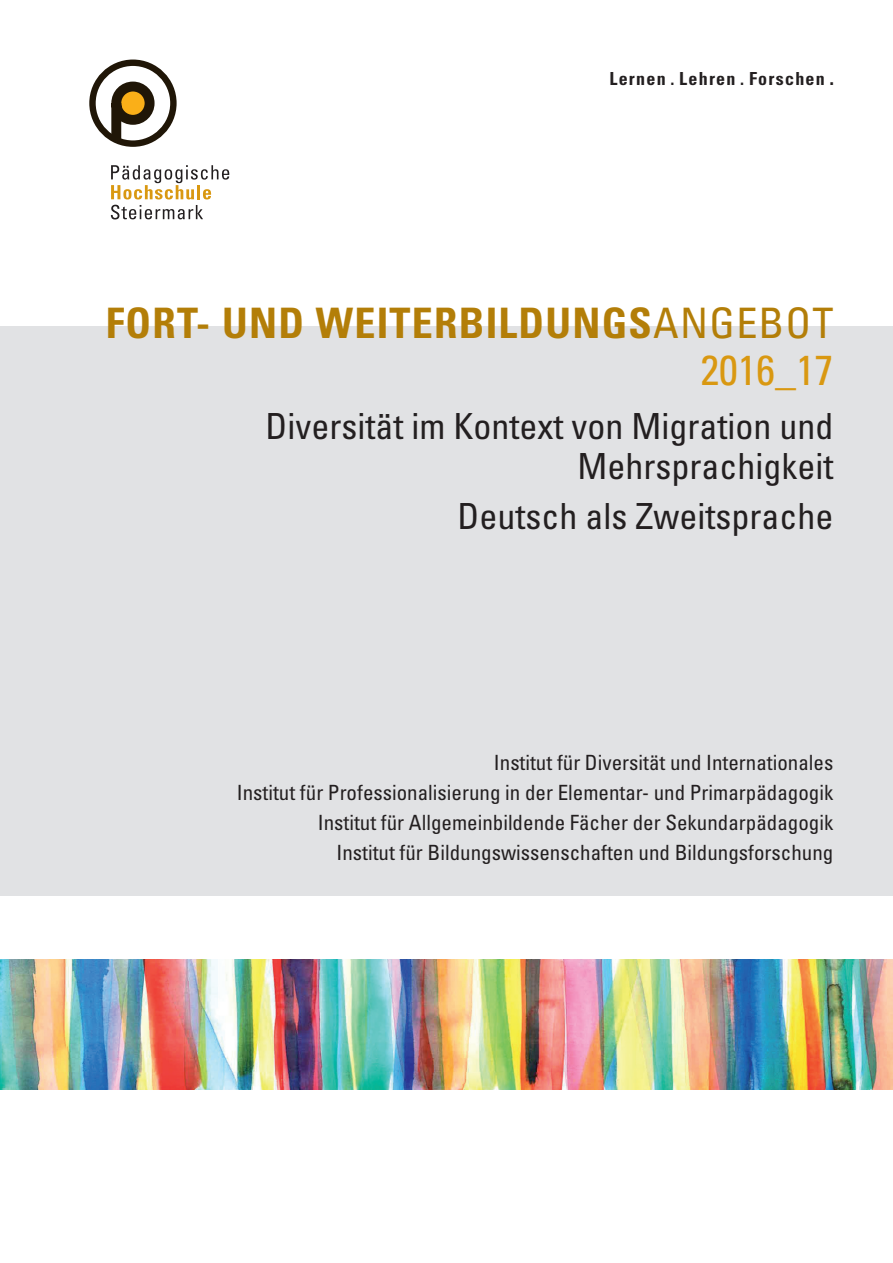
<style>
.page{position:relative;width:893px;height:1263px;background:#fff}
.page>*{position:absolute;margin:0;border:0;box-sizing:border-box;transform-origin:0 0}
.t1{font:700 condensed 42px/46.2px "Univers LT Std";letter-spacing:.03em;color:#b37e08;text-align:right}
.t2{font:condensed 36px/39.6px "Univers LT Std";color:#231f20;text-align:right}
.t3{font:condensed 21px/30px "Univers LT Std";color:#231f20;text-align:right}
.t4{font:700 condensed 18px "Univers LT Std";letter-spacing:.07em;color:#231f20}
.s1{font-size:21px}
.s2{font-weight:400}
.s3{font-weight:400;color:#d99811}
</style>
<div class="page">
<div style="left:0;top:326px;width:893px;height:569px;background:#e1e2e4"></div>
<img style="left:0;top:960px;width:893px;height:130px">
<svg style="left:92px;top:63px;width:81px;height:81px"></svg>
<div style="left:89px;top:60px;width:88px;height:87px;border:6px solid #201607;border-radius:50%"></div>
<svg style="left:106px;top:77px;width:53px;height:70px"></svg>
<svg style="left:111px;top:205px;width:92px;height:15px"></svg>
<svg style="left:111px;top:165px;width:118px;height:34px"></svg>
<p class="t4" style="left:609px;top:68px;width:226px">Lernen . Lehren . Forschen <span class="s1">.</span></p>
<h1 class="t1" style="left:106px;top:300px;width:729px">Fort- und Weiterbildungs<span class="s2">angebot<br></span><span class="s3">2016_17</span></h1>
<h2 class="t2" style="left:266px;top:406px;width:569px">Diversität im Kontext von Migration und<br>Mehrsprachigkeit</h2>
<h2 class="t2" style="left:457px;top:496px;width:377px">Deutsch als Zweitsprache</h2>
<p class="t3" style="left:237px;top:748px;width:598px">Institut für Diversität und Internationales<br>Institut für Professionalisierung in der Elementar- und Primarpädagogik Institut für Allgemeinbildende Fächer der Sekundarpädagogik<br>Institut für Bildungswissenschaften und Bildungsforschung</p>
</div>
